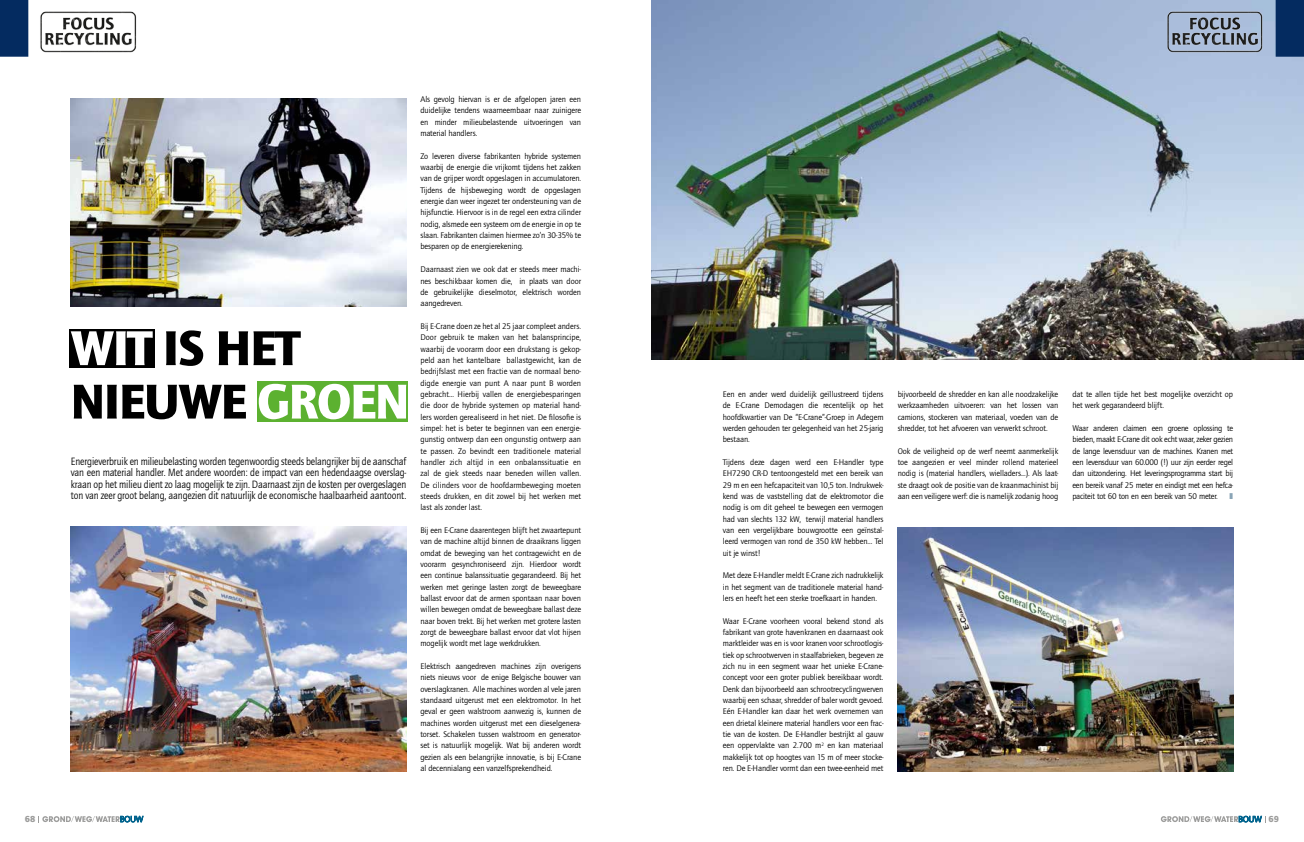
<style>
.page{position:relative;width:1304px;height:842px;background:#fff}
.page>*{position:absolute;margin:0;border:0;box-sizing:border-box;transform-origin:0 0}
.t1{font:900 50.6px/53.4px "Quay Sans ITC Std";letter-spacing:-.02em;color:#000}
.t2{font:11px/11.3px "Quay Sans ITC Std";letter-spacing:-.01em;color:#000;text-align:justify;scale:.9 1}
.t3{font:900 9px "Quay Sans ITC Std";color:#9d9d9c}
.t4{font:8.5px/11.3px "Quay Sans ITC Std";letter-spacing:-.01em;color:#000;text-align:justify}
.s1{color:#fff}
</style>
<div class="page">
<svg style="left:1161px;top:816px;width:105px;height:7px"></svg>
<svg style="left:38px;top:816px;width:105px;height:7px"></svg>
<img style="left:71px;top:527px;width:335px;height:244px">
<img style="left:71px;top:98px;width:335px;height:208px">
<img style="left:652px;top:0;width:652px;height:360px">
<div style="left:1276px;top:0;width:28px;height:57px;background:#042b60"></div>
<div style="left:0;top:0;width:28px;height:57px;background:#042b60"></div>
<img style="left:40px;top:11px;width:97px;height:42px">
<img style="left:1165px;top:1px;width:128px;height:61px">
<div style="left:69px;top:329px;width:86px;height:38px;background:#000"></div>
<div style="left:257px;top:381px;width:150px;height:41px;background:#5cb130"></div>
<img style="left:898px;top:527px;width:335px;height:244px">
<h1 class="t1" style="left:71px;top:321px;width:340px"><span class="s1">WIT</span> IS HET<br>NIEUWE <span class="s1">GROEN</span></h1>
<p class="t2" style="left:71px;top:456px;width:374px">Energieverbruik en milieubelasting worden tegenwoordig steeds belangrijker bij de aanschaf van een material handler. Met andere woorden: de impact van een hedendaagse overslag&shy;kraan op het milieu dient zo laag mogelijk te zijn. Daarnaast zijn de kosten per overgeslagen ton van zeer groot belang, aangezien dit natuurlijk de economische haalbaarheid aantoont.</p>
<p class="t4" style="left:420px;top:94px;width:162px">Als gevolg hiervan is er de afgelopen jaren een duidelijke tendens waarneembaar naar zuinigere en minder milieubelastende uitvoeringen van material handlers.</p>
<p class="t4" style="left:420px;top:150px;width:162px">Zo leveren diverse fabrikanten hybride systemen waarbij de energie die vrijkomt tijdens het zakken van de grijper wordt opgeslagen in accumulatoren.<br>Tijdens de hijsbeweging wordt de opgeslagen energie dan weer ingezet ter ondersteuning van de hijsfunctie. Hiervoor is in de regel een extra cilinder nodig, alsmede een systeem om de energie in op te slaan. Fabrikanten claimen hiermee zo’n 30-35% te besparen op de energierekening.</p>
<p class="t4" style="left:420px;top:264px;width:162px">Daarnaast zien we ook dat er steeds meer machi&shy;nes beschikbaar komen die, in plaats van door de gebruikelijke dieselmotor, elektrisch worden aangedreven.</p>
<p class="t4" style="left:420px;top:320px;width:162px">Bij E-Crane doen ze het al 25 jaar compleet anders.<br>Door gebruik te maken van het balansprincipe, waarbij de voorarm door een drukstang is gekop&shy;peld aan het kantelbare ballastgewicht, kan de bedrijfslast met een fractie van de normaal beno&shy;digde energie van punt A naar punt B worden gebracht… Hierbij vallen de energiebesparingen die door de hybride systemen op material hand&shy;lers worden gerealiseerd in het niet. De filosofie is simpel: het is beter te beginnen van een energie&shy;gunstig ontwerp dan een ongunstig ontwerp aan te passen. Zo bevindt een traditionele material handler zich altijd in een onbalanssituatie en zal de giek steeds naar beneden willen vallen.<br>De cilinders voor de hoofdarmbeweging moeten steeds drukken, en dit zowel bij het werken met last als zonder last.</p>
<p class="t4" style="left:420px;top:524px;width:162px">Bij een E-Crane daarentegen blijft het zwaartepunt van de machine altijd binnen de draaikrans liggen omdat de beweging van het contragewicht en de voorarm gesynchroniseerd zijn. Hierdoor wordt een continue balanssituatie gegarandeerd. Bij het werken met geringe lasten zorgt de beweegbare ballast ervoor dat de armen spontaan naar boven willen bewegen omdat de beweegbare ballast deze naar boven trekt. Bij het werken met grotere lasten zorgt de beweegbare ballast ervoor dat vlot hijsen mogelijk wordt met lage werkdrukken.</p>
<p class="t4" style="left:420px;top:661px;width:162px">Elektrisch aangedreven machines zijn overigens niets nieuws voor de enige Belgische bouwer van overslagkranen. Alle machines worden al vele jaren standaard uitgerust met een elektromotor. In het geval er geen walstroom aanwezig is, kunnen de machines worden uitgerust met een dieselgenera&shy;torset. Schakelen tussen walstroom en generator&shy;set is natuurlijk mogelijk. Wat bij anderen wordt gezien als een belangrijke innovatie, is bij E-Crane al decennialang een vanzelfsprekendheid.</p>
<p class="t4" style="left:723px;top:388px;width:162px">Een en ander werd duidelijk geïllustreerd tijdens de E-Crane Demodagen die recentelijk op het hoofdkwartier van De “E-Crane”-Groep in Adegem werden gehouden ter gelegenheid van het 25-jarig bestaan.</p>
<p class="t4" style="left:723px;top:456px;width:162px">Tijdens deze dagen werd een E-Handler type EH7290 CR-D tentoongesteld met een bereik van 29 m en een hefcapaciteit van 10,5 ton. Indrukwek&shy;kend was de vaststelling dat de elektromotor die nodig is om dit geheel te bewegen een vermogen had van slechts 132 kW, terwijl material handlers van een vergelijkbare bouwgrootte een geïnstal&shy;leerd vermogen van rond de 350 kW hebben… Tel uit je winst!</p>
<p class="t4" style="left:723px;top:570px;width:162px">Met deze E-Handler meldt E-Crane zich nadrukkelijk in het segment van de traditionele material hand&shy;lers en heeft het een sterke troefkaart in handen.</p>
<p class="t4" style="left:723px;top:615px;width:162px">Waar E-Crane voorheen vooral bekend stond als fabrikant van grote havenkranen en daarnaast ook marktleider was en is voor kranen voor schrootlogis&shy;tiek op schrootwerven in staalfabrieken, begeven ze zich nu in een segment waar het unieke E-Crane&shy;concept voor een groter publiek bereikbaar wordt.<br>Denk dan bijvoorbeeld aan schrootrecyclingwerven waarbij een schaar, shredder of baler wordt gevoed.<br>Eén E-Handler kan daar het werk overnemen van een drietal kleinere material handlers voor een frac&shy;tie van de kosten. De E-Handler bestrijkt al gauw een oppervlakte van 2.700 m<sup>2</sup> en kan materiaal makkelijk tot op hoogtes van 15 m of meer stocke&shy;ren. De E-Handler vormt dan een twee-eenheid met</p>
<p class="t4" style="left:898px;top:388px;width:162px">bijvoorbeeld de shredder en kan alle noodzakelijke werkzaamheden uitvoeren: van het lossen van camions, stockeren van materiaal, voeden van de shredder, tot het afvoeren van verwerkt schroot.</p>
<p class="t4" style="left:898px;top:445px;width:162px">Ook de veiligheid op de werf neemt aanmerkelijk toe aangezien er veel minder rollend materieel nodig is (material handlers, wielladers...). Als laat&shy;ste draagt ook de positie van de kraanmachinist bij aan een veiligere werf: die is namelijk zodanig hoog</p>
<p class="t4" style="left:1072px;top:388px;width:162px">dat te allen tijde het best mogelijke overzicht op het werk gegarandeerd blijft.</p>
<p class="t4" style="left:1072px;top:422px;width:162px">Waar anderen claimen een groene oplossing te bieden, maakt E-Crane dit ook echt waar, zeker gezien de lange levensduur van de machines. Kranen met een levensduur van 60.000 (!) uur zijn eerder regel dan uitzondering. Het leveringsprogramma start bij een bereik vanaf 25 meter en eindigt met een hefca&shy;paciteit tot 60 ton en een bereik van 50 meter.</p>
<p class="t3" style="left:25px;top:814px;width:12px">68</p>
<p class="t3" style="left:1268px;top:814px;width:12px">69</p>
</div>
